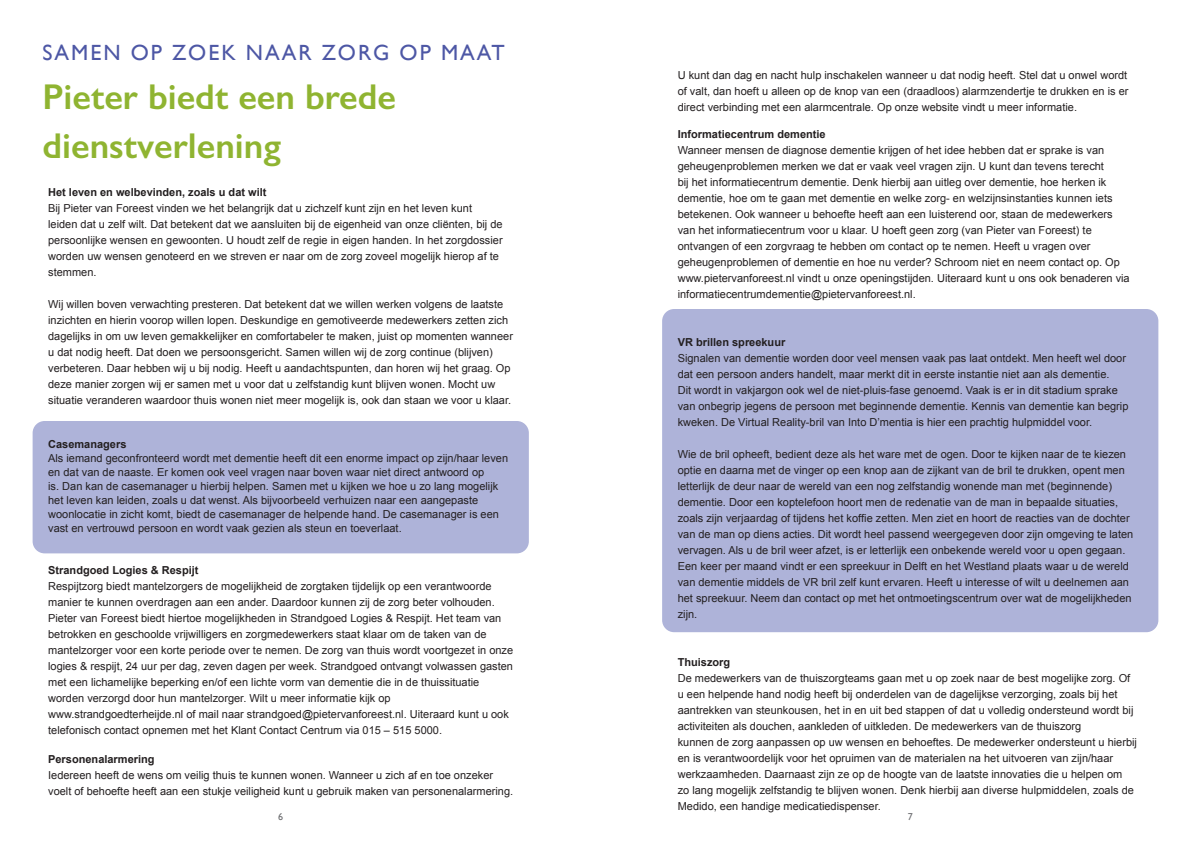
<style>
.page{position:relative;width:1191px;height:842px;background:#fff}
.page>*{position:absolute;margin:0;border:0;box-sizing:border-box;transform-origin:0 0}
.Kop_3{font:600 36px/49px "Gill Sans";color:#8fb431}
.Kop_3-2{font:22px "Gill Sans";letter-spacing:.09em;color:#4d57a5}
.body{font:11px/16px "Arial";color:#231f20}
.Kop_3-3{font:700 11px "Arial";color:#231f20}
.body-2{font:700 11px "Arial";color:#231f20}
.t1{font:10px "Gill Sans";color:#6c6d70}
</style>
<div class="page">
<div style="left:33px;top:421px;width:496px;height:132px;background:#aeb3d9;border-radius:12px"></div>
<div style="left:662px;top:309px;width:496px;height:323px;background:#aeb3d9;border-radius:12px"></div>
<p class="Kop_3-2" style="left:43px;top:40px;width:463px">SAMEN OP ZOEK NAAR ZORG OP MAAT</p>
<p class="Kop_3" style="left:43px;top:72px;width:355px">Pieter biedt een brede dienstverlening</p>
<p class="Kop_3-3" style="left:48px;top:185px;width:220px">Het leven en welbevinden, zoals u dat wilt</p>
<p class="body" style="left:48px;top:200px;width:456px">Bij Pieter van Foreest vinden we het belangrijk dat u zichzelf kunt zijn en het leven kunt leiden dat u zelf wilt. Dat betekent dat we aansluiten bij de eigenheid van onze cliënten, bij de persoonlijke wensen en gewoonten. U houdt zelf de regie in eigen handen. In het zorgdossier worden uw wensen genoteerd en we streven er naar om de zorg zoveel mogelijk hierop af te stemmen.</p>
<p class="body" style="left:48px;top:296px;width:466px">Wij willen boven verwachting presteren. Dat betekent dat we willen werken volgens de laatste inzichten en hierin voorop willen lopen. Deskundige en gemotiveerde medewerkers zetten zich dagelijks in om uw leven gemakkelijker en comfortabeler te maken, juist op momenten wanneer u dat nodig heeft. Dat doen we persoonsgericht. Samen willen wij de zorg continue (blijven) verbeteren. Daar hebben wij u bij nodig. Heeft u aandachtspunten, dan horen wij het graag. Op deze manier zorgen wij er samen met u voor dat u zelfstandig kunt blijven wonen. Mocht uw situatie veranderen waardoor thuis wonen niet meer mogelijk is, ook dan staan we voor u klaar.</p>
<p class="Kop_3-3" style="left:48px;top:437px;width:80px">Casemanagers</p>
<p class="body" style="left:48px;top:451px;width:461px;line-height:14px">Als iemand geconfronteerd wordt met dementie heeft dit een enorme impact op zijn/haar leven en dat van de naaste. Er komen ook veel vragen naar boven waar niet direct antwoord op<br>is. Dan kan de casemanager u hierbij helpen. Samen met u kijken we hoe u zo lang mogelijk het leven kan leiden, zoals u dat wenst. Als bijvoorbeeld verhuizen naar een aangepaste woonlocatie in zicht komt, biedt de casemanager de helpende hand. De casemanager is een vast en vertrouwd persoon en wordt vaak gezien als steun en toeverlaat.</p>
<p class="Kop_3-3" style="left:48px;top:563px;width:152px">Strandgoed Logies &amp; Respijt</p>
<p class="body" style="left:48px;top:578px;width:455px">Respijtzorg biedt mantelzorgers de mogelijkheid de zorgtaken tijdelijk op een verantwoorde manier te kunnen overdragen aan een ander. Daardoor kunnen zij de zorg beter volhouden.<br>Pieter van Foreest biedt hiertoe mogelijkheden in Strandgoed Logies &amp; Respijt. Het team van</p>
<p class="body" style="left:48px;top:626px;width:466px">betrokken en geschoolde vrijwilligers en zorgmedewerkers staat klaar om de taken van de mantelzorger voor een korte periode over te nemen. De zorg van thuis wordt voortgezet in onze logies &amp; respijt, 24 uur per dag, zeven dagen per week. Strandgoed ontvangt volwassen gasten met een lichamelijke beperking en/of een lichte vorm van dementie die in de thuissituatie worden verzorgd door hun mantelzorger. Wilt u meer informatie kijk op</p>
<p class="body" style="left:48px;top:706px;width:462px">www.strandgoedterheijde.nl of mail naar strandgoed@pietervanforeest.nl. Uiteraard kunt u ook telefonisch contact opnemen met het Klant Contact Centrum via 015 – 515 5000.</p>
<p class="Kop_3-3" style="left:48px;top:752px;width:108px">Personenalarmering</p>
<p class="body" style="left:48px;top:767px;width:466px">Iedereen heeft de wens om veilig thuis te kunnen wonen. Wanneer u zich af en toe onzeker voelt of behoefte heeft aan een stukje veiligheid kunt u gebruik maken van personenalarmering.</p>
<p class="body" style="left:677px;top:67px;width:452px;text-align:justify">U kunt dan dag en nacht hulp inschakelen wanneer u dat nodig heeft. Stel dat u onwel wordt of valt, dan hoeft u alleen op de knop van een (draadloos) alarmzendertje te drukken en is er direct verbinding met een alarmcentrale. Op onze website vindt u meer informatie.</p>
<p class="Kop_3-3" style="left:677px;top:127px;width:149px">Informatiecentrum dementie</p>
<p class="body" style="left:677px;top:142px;width:453px">Wanneer mensen de diagnose dementie krijgen of het idee hebben dat er sprake is van geheugenproblemen merken we dat er vaak veel vragen zijn. U kunt dan tevens terecht<br>bij het informatiecentrum dementie. Denk hierbij aan uitleg over dementie, hoe herken ik dementie, hoe om te gaan met dementie en welke zorg- en welzijnsinstanties kunnen iets betekenen. Ook wanneer u behoefte heeft aan een luisterend oor, staan de medewerkers van het informatiecentrum voor u klaar. U hoeft geen zorg (van Pieter van Foreest) te ontvangen of een zorgvraag te hebben om contact op te nemen. Heeft u vragen over geheugenproblemen of dementie en hoe nu verder? Schroom niet en neem contact op. Op www.pietervanforeest.nl vindt u onze openingstijden. Uiteraard kunt u ons ook benaderen via informatiecentrumdementie@pietervanforeest.nl.</p>
<p class="body-2" style="left:677px;top:335px;width:109px">VR brillen spreekuur</p>
<p class="body" style="left:677px;top:350px;width:452px">Signalen van dementie worden door veel mensen vaak pas laat ontdekt. Men heeft wel door dat een persoon anders handelt, maar merkt dit in eerste instantie niet aan als dementie.<br>Dit wordt in vakjargon ook wel de niet-pluis-fase genoemd. Vaak is er in dit stadium sprake van onbegrip jegens de persoon met beginnende dementie. Kennis van dementie kan begrip kweken. De Virtual Reality-bril van Into D’mentia is hier een prachtig hulpmiddel voor.</p>
<p class="body" style="left:677px;top:446px;width:457px">Wie de bril opheeft, bedient deze als het ware met de ogen. Door te kijken naar de te kiezen optie en daarna met de vinger op een knop aan de zijkant van de bril te drukken, opent men letterlijk de deur naar de wereld van een nog zelfstandig wonende man met (beginnende) dementie. Door een koptelefoon hoort men de redenatie van de man in bepaalde situaties, zoals zijn verjaardag of tijdens het koffie zetten. Men ziet en hoort de reacties van de dochter van de man op diens acties. Dit wordt heel passend weergegeven door zijn omgeving te laten vervagen. Als u de bril weer afzet, is er letterlijk een onbekende wereld voor u open gegaan.</p>
<p class="body" style="left:677px;top:558px;width:455px">Een keer per maand vindt er een spreekuur in Delft en het Westland plaats waar u de wereld van dementie middels de VR bril zelf kunt ervaren. Heeft u interesse of wilt u deelnemen aan het spreekuur. Neem dan contact op met het ontmoetingscentrum over wat de mogelijkheden zijn.</p>
<p class="body-2" style="left:677px;top:655px;width:54px">Thuiszorg</p>
<p class="body" style="left:677px;top:670px;width:457px">De medewerkers van de thuiszorgteams gaan met u op zoek naar de best mogelijke zorg. Of u een helpende hand nodig heeft bij onderdelen van de dagelijkse verzorging, zoals bij het aantrekken van steunkousen, het in en uit bed stappen of dat u volledig ondersteund wordt bij activiteiten als douchen, aankleden of uitkleden. De medewerkers van de thuiszorg</p>
<p class="body" style="left:677px;top:734px;width:461px">kunnen de zorg aanpassen op uw wensen en behoeftes. De medewerker ondersteunt u hierbij en is verantwoordelijk voor het opruimen van de materialen na het uitvoeren van zijn/haar werkzaamheden. Daarnaast zijn ze op de hoogte van de laatste innovaties die u helpen om</p>
<p class="body" style="left:677px;top:782px;width:458px">zo lang mogelijk zelfstandig te blijven wonen. Denk hierbij aan diverse hulpmiddelen, zoals de<br>Medido, een handige medicatiedispenser.</p>
<p class="t1" style="left:278px;top:810px;width:6px">6</p>
<p class="t1" style="left:907px;top:810px;width:6px">7</p>
</div>
